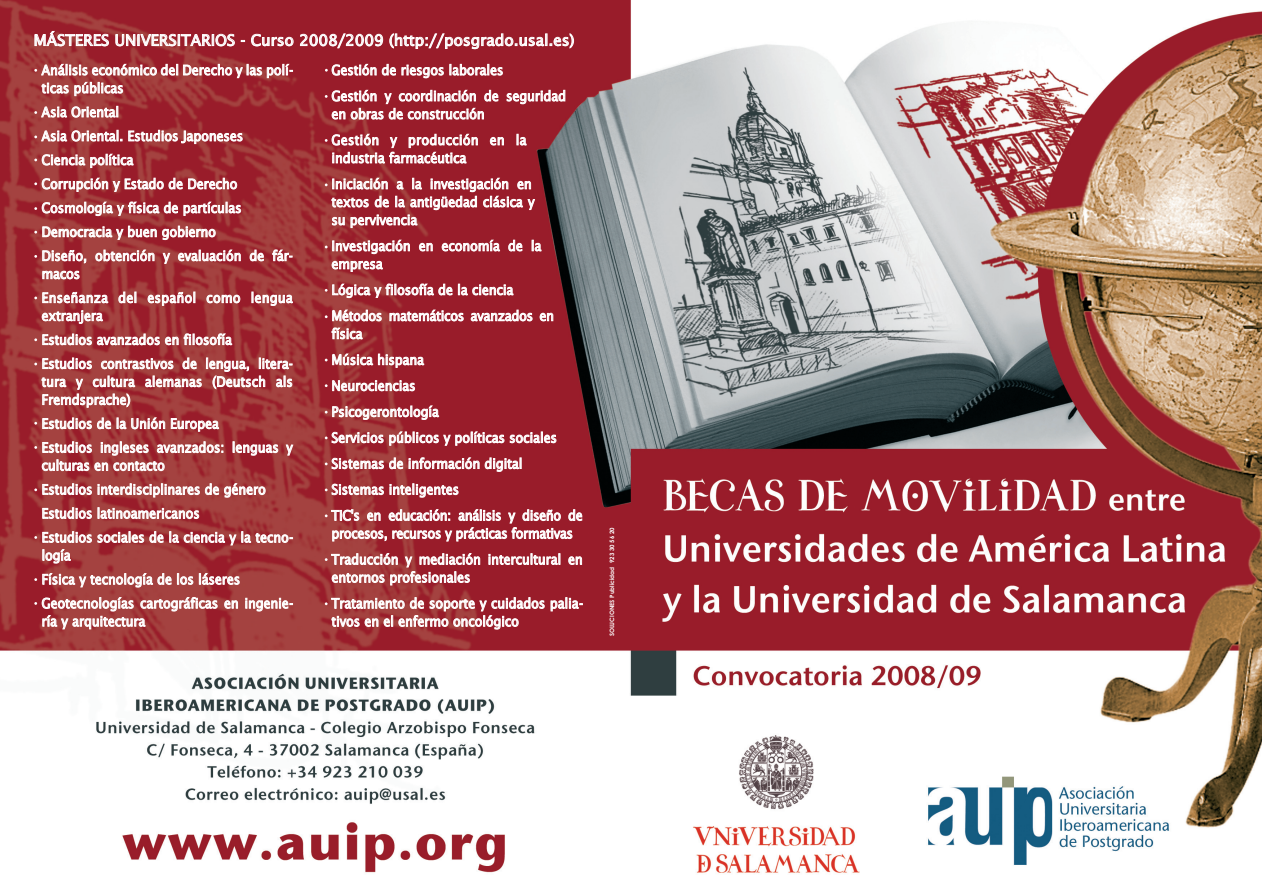
<style>
.page{position:relative;width:1263px;height:893px;background:#fff}
.page>*{position:absolute;margin:0;border:0;box-sizing:border-box;transform-origin:0 0}
.t1{font:16.5px "Lucida Sans AK";color:#fff}
.t2{font:15px/24px "Lucida Sans AK";color:#fff;scale:.9 1}
.t3{font:15px/26px "Lucida Sans AK";letter-spacing:-.02em;color:#fff;scale:.9 1}
.t4{font:15px/24px "Lucida Sans AK";letter-spacing:.02em;color:#fff;scale:.9 1}
.t5{font:700 6px "Century Gothic";color:#fff}
</style>
<div class="page">
<img style="left:0;top:0;width:1262px;height:873px">
<p class="t1" style="left:34px;top:34px;width:542px">MÁSTERES UNIVERSITARIOS - Curso 2008/2009 (http://posgrado.usal.es)</p>
<p class="t2" style="left:42px;top:62px;width:281px;line-height:18px">Análisis económico del Derecho y las polí&shy;ticas públicas</p>
<p class="t2" style="left:42px;top:101px;width:281px">Asia Oriental<br>Asia Oriental. Estudios Japoneses<br>Ciencia política<br>Corrupción y Estado de Derecho<br>Cosmología y física de partículas<br>Democracia y buen gobierno<br>Diseño, obtención y evaluación de fár-</p>
<p class="t4" style="left:42px;top:263px;width:281px">macos<br>Enseñanza del español como lengua</p>
<p class="t2" style="left:42px;top:305px;width:281px">extranjera<br>Estudios avanzados en filosofía<br>Estudios contrastivos de lengua, litera-</p>
<p class="t2" style="left:42px;top:374px;width:281px;line-height:18px">tura y cultura alemanas (Deutsch als<br>Fremdsprache)</p>
<p class="t2" style="left:42px;top:413px;width:281px">Estudios de la Unión Europea<br>Estudios ingleses avanzados: lenguas y</p>
<p class="t2" style="left:42px;top:455px;width:281px">culturas en contacto<br>Estudios interdisciplinares de género Estudios latinoamericanos<br>Estudios sociales de la ciencia y la tecno-</p>
<p class="t2" style="left:42px;top:544px;width:281px">logía<br>Física y tecnología de los láseres<br>Geotecnologías cartográficas en ingenie-</p>
<p class="t2" style="left:42px;top:610px;width:117px">ría y arquitectura</p>
<p class="t2" style="left:331px;top:58px;width:262px;line-height:26px">Gestión de riesgos laborales<br>Gestión y coordinación de seguridad</p>
<p class="t2" style="left:331px;top:102px;width:218px;line-height:26px">en obras de construcción<br>Gestión y producción en la</p>
<p class="t2" style="left:331px;top:146px;width:224px;line-height:26px">industria farmacéutica<br>Iniciación a la investigación en</p>
<p class="t2" style="left:331px;top:194px;width:227px;line-height:18px">textos de la antigüedad clásica y su pervivencia</p>
<p class="t2" style="left:331px;top:238px;width:235px;line-height:18px">Investigación en economía de la empresa</p>
<p class="t2" style="left:331px;top:278px;width:249px;line-height:26px">Lógica y filosofía de la ciencia<br>Métodos matemáticos avanzados en</p>
<p class="t2" style="left:331px;top:322px;width:281px;line-height:26px">física<br>Música hispana<br>Neurociencias<br>Psicogerontología<br>Servicios públicos y políticas sociales<br>Sistemas de información digital<br>Sistemas inteligentes<br>TIC's en educación: análisis y diseño de</p>
<p class="t3" style="left:331px;top:522px;width:281px">procesos, recursos y prácticas formativas<br>Traducción y mediación intercultural en</p>
<p class="t2" style="left:331px;top:565px;width:281px;line-height:26px">entornos profesionales<br>Tratamiento de soporte y cuidados palia-</p>
<p class="t2" style="left:331px;top:610px;width:210px">tivos en el enfermo oncológico</p>
<p class="t5" style="left:610px;top:636px;width:111px;rotate:-90deg">SOLUCIONES Publicidad 923 30 56 20</p>
</div>
